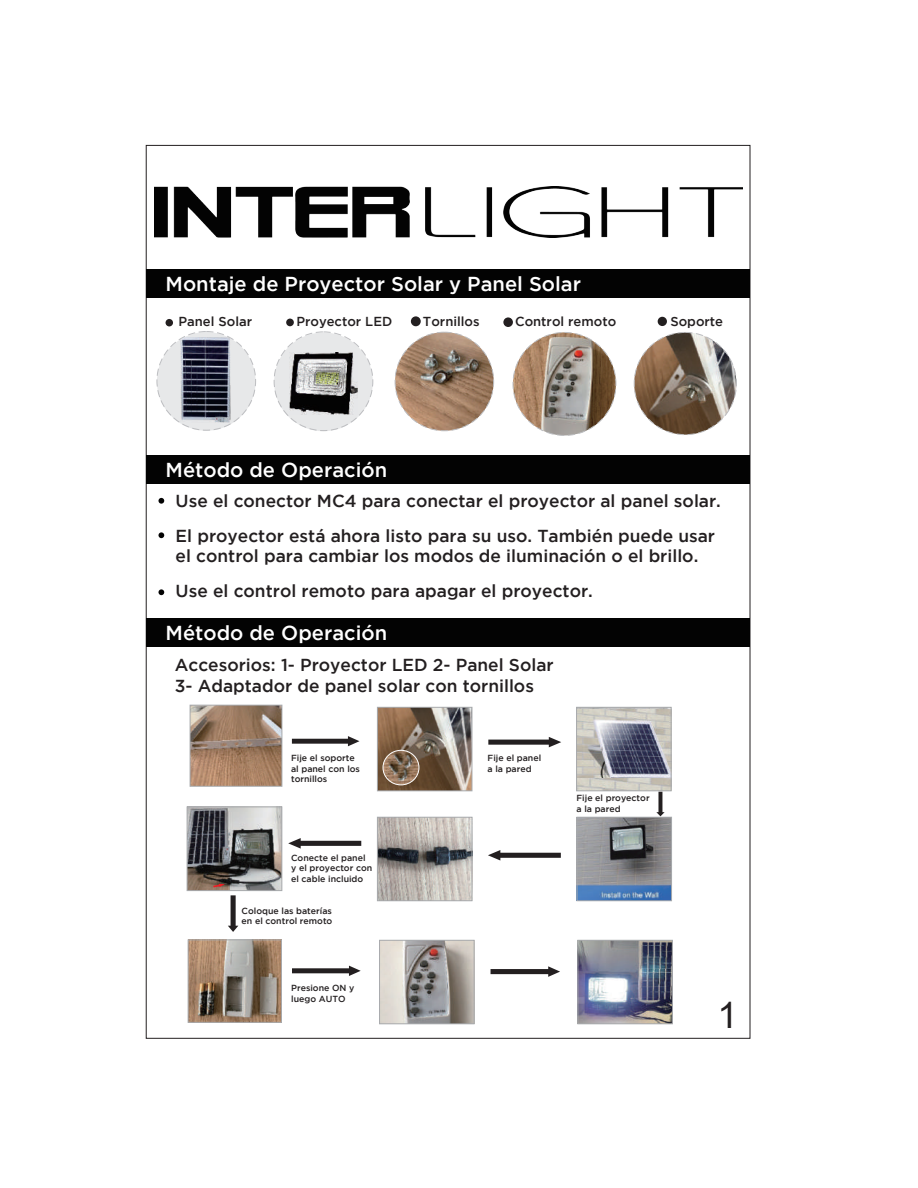
<style>
.page{position:relative;width:918px;height:1188px;background:#fff}
.page>*{position:absolute;margin:0;border:0;box-sizing:border-box;transform-origin:0 0}
.t1{font:36.6px "Arial";color:#231f20}
.t2{font:500 20.1px "Gotham";color:#fff}
.t3{font:500 17.4px/34.8px "Gotham";color:#231f20}
.t4{font:500 13.05px "Gotham";color:#231f20}
.t5{font:500 8.85px/10.5px "Gotham";color:#231f20}
</style>
<div class="page">
<svg style="left:158px;top:498px;width:6px;height:6px"></svg>
<svg style="left:158px;top:532px;width:6px;height:6px"></svg>
<svg style="left:158px;top:589px;width:6px;height:6px"></svg>
<img style="left:192px;top:707px;width:88px;height:78px">
<div style="left:190px;top:705px;width:92px;height:82px;border:1px solid #a8aaad"></div>
<svg style="left:292px;top:736px;width:67px;height:10px"></svg>
<img style="left:379px;top:709px;width:91px;height:80px">
<div style="left:377px;top:707px;width:95px;height:84px;border:1px solid #a8aaad"></div>
<svg style="left:488px;top:737px;width:73px;height:10px"></svg>
<img style="left:578px;top:709px;width:92px;height:69px">
<img style="left:578px;top:778px;width:92px;height:11px">
<div style="left:576px;top:707px;width:96px;height:84px;border:1px solid #a8aaad"></div>
<img style="left:579px;top:819px;width:91px;height:80px">
<div style="left:577px;top:817px;width:95px;height:84px;border:1px solid #a8aaad"></div>
<svg style="left:656px;top:792px;width:9px;height:24px"></svg>
<svg style="left:488px;top:850px;width:73px;height:11px"></svg>
<img style="left:379px;top:819px;width:91px;height:80px">
<div style="left:377px;top:817px;width:95px;height:84px;border:1px solid #a8aaad"></div>
<svg style="left:288px;top:838px;width:73px;height:11px"></svg>
<img style="left:189px;top:808px;width:91px;height:81px">
<div style="left:187px;top:806px;width:95px;height:85px;border:1px solid #a8aaad"></div>
<svg style="left:228px;top:895px;width:10px;height:37px"></svg>
<img style="left:190px;top:941px;width:90px;height:80px">
<div style="left:188px;top:939px;width:94px;height:84px;border:1px solid #a8aaad"></div>
<svg style="left:213px;top:884px;width:12px;height:3px"></svg>
<img style="left:381px;top:942px;width:92px;height:80px">
<div style="left:379px;top:940px;width:96px;height:84px;border:1px solid #a8aaad"></div>
<svg style="left:292px;top:966px;width:69px;height:10px"></svg>
<img style="left:383px;top:750px;width:36px;height:35px">
<div style="left:383px;top:750px;width:36px;height:35px;border:1px solid #fff;border-radius:50%"></div>
<svg style="left:491px;top:966px;width:69px;height:11px"></svg>
<img style="left:579px;top:942px;width:92px;height:80px">
<div style="left:577px;top:940px;width:96px;height:84px;border:1px solid #a8aaad"></div>
<div style="left:146px;top:269px;width:604px;height:28px;background:#030303"></div>
<div style="left:146px;top:455px;width:604px;height:28px;background:#030303"></div>
<div style="left:146px;top:618px;width:604px;height:29px;background:#030303"></div>
<div style="left:157px;top:332px;width:99px;height:99px;background:#e7e8e9;border-radius:50%"></div>
<img style="left:180px;top:337px;width:50px;height:86px">
<div style="left:166px;top:319px;width:7px;height:7px;background:#231f20;border-radius:50%"></div>
<div style="left:503px;top:317px;width:10px;height:10px;background:#231f20;border-radius:50%"></div>
<img style="left:513px;top:332px;width:103px;height:103px;border-radius:51px">
<div style="left:658px;top:317px;width:9px;height:9px;background:#231f20;border-radius:50%"></div>
<img style="left:634px;top:332px;width:102px;height:103px;border-radius:51px">
<div style="left:286px;top:319px;width:8px;height:7px;background:#231f20;border-radius:50%"></div>
<div style="left:274px;top:333px;width:99px;height:98px;background:#e7e8e9;border-radius:50%"></div>
<img style="left:289px;top:353px;width:68px;height:62px">
<div style="left:411px;top:316px;width:10px;height:10px;background:#231f20;border-radius:50%"></div>
<img style="left:395px;top:332px;width:99px;height:99px;border-radius:49px">
<img style="left:154px;top:187px;width:589px;height:50px">
<p class="t2" style="left:166px;top:272px;width:417px">Montaje de Proyector Solar y Panel Solar</p>
<p class="t4" style="left:179px;top:314px;width:75px">Panel Solar</p>
<p class="t4" style="left:296px;top:314px;width:97px">Proyector LED</p>
<p class="t4" style="left:423px;top:314px;width:58px">Tornillos</p>
<p class="t4" style="left:515px;top:314px;width:103px">Control remoto</p>
<p class="t4" style="left:670px;top:314px;width:54px">Soporte</p>
<p class="t2" style="left:166px;top:458px;width:223px">Método de Operación</p>
<p class="t3" style="left:176px;top:483px;width:547px">Use el conector MC4 para conectar el proyector al panel solar.<br>El proyector está ahora listo para su uso. También puede usar</p>
<p class="t3" style="left:176px;top:538px;width:524px">el control para cambiar los modos de iluminación o el brillo.<br>Use el control remoto para apagar el proyector.</p>
<p class="t2" style="left:166px;top:622px;width:223px">Método de Operación</p>
<p class="t3" style="left:175px;top:654px;width:380px;line-height:20.9px">Accesorios: 1- Proyector LED 2- Panel Solar<br>3- Adaptador de panel solar con tornillos</p>
<p class="t5" style="left:291px;top:753px;width:70px">Fije el soporte al panel con los tornillos</p>
<p class="t5" style="left:291px;top:852px;width:83px">Conecte el panel y el proyector con el cable incluido</p>
<p class="t5" style="left:242px;top:905px;width:92px">Coloque las baterías en el control remoto</p>
<p class="t5" style="left:291px;top:982px;width:65px">Presione ON y luego AUTO</p>
<p class="t5" style="left:488px;top:753px;width:55px">Fije el panel a la pared</p>
<p class="t5" style="left:577px;top:793px;width:75px">Fije el proyector a la pared</p>
<h1 class="t1" style="left:718px;top:990px;width:22px">1</h1>
</div>
